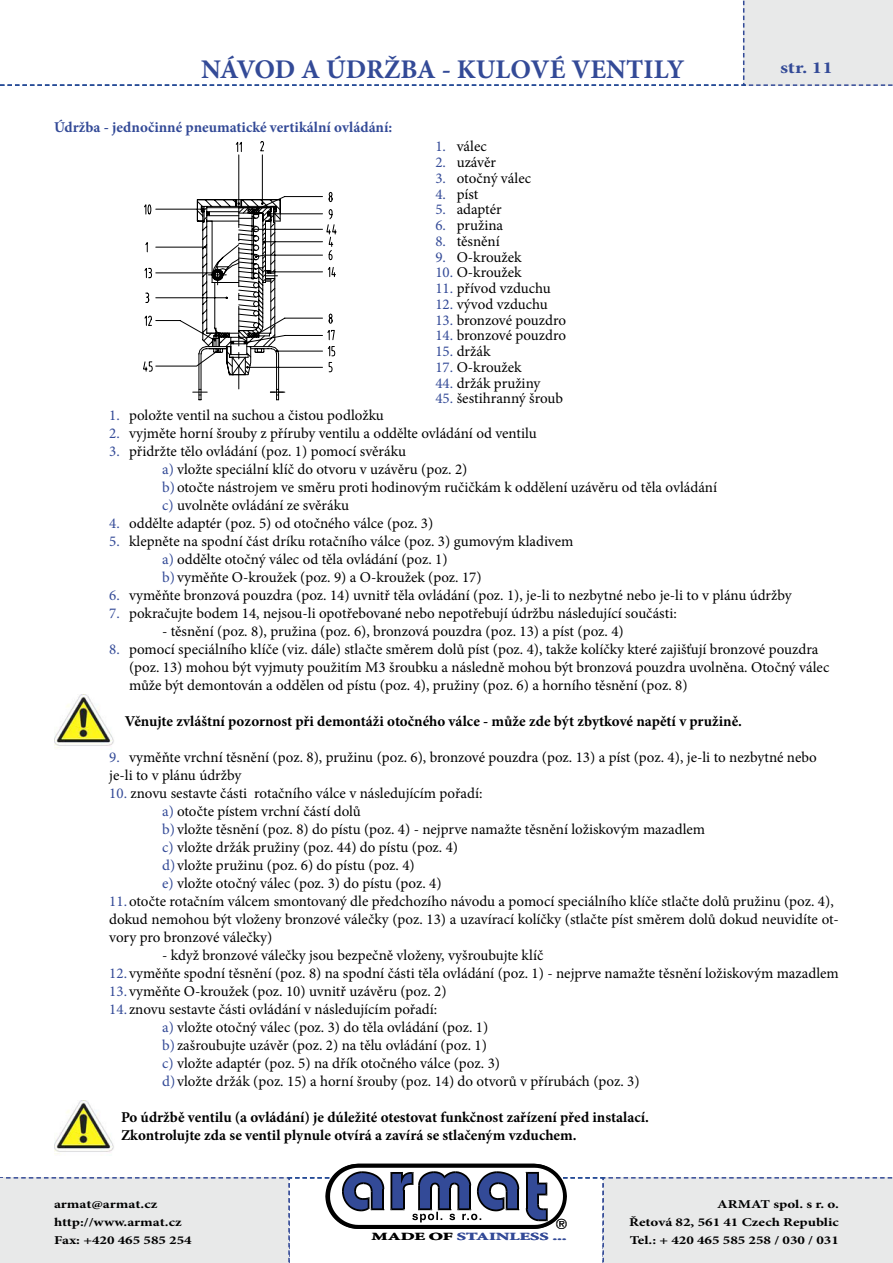
<style>
.page{position:relative;width:893px;height:1263px;background:#fff}
.page>*{position:absolute;margin:0;border:0;box-sizing:border-box;transform-origin:0 0}
.t1{font:700 27px "Minion Pro";color:#334a97}
.t2{font:700 16.8px "Minion Pro";color:#334a97;scale:1.25 1}
.t3{font:15px/18px "Minion Pro";color:#000}
.t4{font:700 15px/18px "Minion Pro";color:#000}
.t5{font:700 15px "Minion Pro";color:#334a97}
.t6{font:15px/18px "Minion Pro";color:#334a97;text-align:justify}
.t7{font:700 12px/18px "Minion Pro";color:#000;scale:1.25 1}
.t8{font:700 10.95px "Minion Pro";color:#334a97;scale:1.67 1}
.s1{color:#334a97}
.s2{color:#000}
</style>
<div class="page">
<svg style="left:0;top:0;width:893px;height:86px"></svg>
<svg style="left:0;top:1164px;width:893px;height:99px"></svg>
<hr style="left:0;top:1178px;width:4px;height:85px;background:#e8e9e9">
<img style="left:54px;top:694px;width:60px;height:54px">
<svg style="left:143px;top:141px;width:193px;height:259px"></svg>
<img style="left:54px;top:1100px;width:60px;height:54px">
<h1 class="t1" style="left:201px;top:50px;width:485px">NÁVOD A ÚDRŽBA - KULOVÉ VENTILY</h1>
<p class="t5" style="left:54px;top:117px;width:340px">Údržba - jednočinné pneumatické vertikální ovládání:</p>
<p class="t3" style="left:435px;top:138px;width:53px"><span class="s1">1.</span> válec</p>
<p class="t3" style="left:435px;top:153px;width:62px"><span class="s1">2.</span> uzávěr</p>
<p class="t3" style="left:435px;top:169px;width:97px"><span class="s1">3.</span> otočný válec</p>
<p class="t3" style="left:435px;top:185px;width:44px"><span class="s1">4.</span> píst</p>
<p class="t3" style="left:435px;top:201px;width:68px"><span class="s1">5.</span> adaptér</p>
<p class="t3" style="left:435px;top:216px;width:69px"><span class="s1">6.</span> pružina</p>
<p class="t3" style="left:435px;top:232px;width:66px"><span class="s1">8.</span> těsnění</p>
<p class="t3" style="left:435px;top:248px;width:88px"><span class="s1">9.</span> O-kroužek</p>
<p class="t3" style="left:435px;top:264px;width:88px"><span class="s1">10.</span> O-kroužek</p>
<p class="t3" style="left:435px;top:279px;width:117px"><span class="s1">11.</span> přívod vzduchu</p>
<p class="t3" style="left:435px;top:295px;width:114px"><span class="s1">12.</span> vývod vzduchu</p>
<p class="t3" style="left:435px;top:311px;width:132px"><span class="s1">13.</span> bronzové pouzdro</p>
<p class="t3" style="left:435px;top:327px;width:132px"><span class="s1">14.</span> bronzové pouzdro</p>
<p class="t3" style="left:435px;top:342px;width:57px"><span class="s1">15.</span> držák</p>
<p class="t3" style="left:435px;top:358px;width:88px"><span class="s1">17.</span> O-kroužek</p>
<p class="t3" style="left:435px;top:374px;width:106px"><span class="s1">44.</span> držák pružiny</p>
<p class="t3" style="left:435px;top:390px;width:129px"><span class="s1">45.</span> šestihranný šroub</p>
<p class="t2" style="left:780px;top:56px;width:44px">str. 11</p>
<p class="t3" style="left:129px;top:407px;width:256px">položte ventil na suchou a čistou podložku</p>
<p class="t3" style="left:129px;top:425px;width:409px">vyjměte horní šrouby z příruby ventilu a oddělte ovládání od ventilu</p>
<p class="t3" style="left:129px;top:443px;width:279px">přidržte tělo ovládání (poz. 1) pomocí svěráku</p>
<p class="t3" style="left:162px;top:461px;width:307px"><span class="s1">a)</span> vložte speciální klíč do otvoru v uzávěru (poz. 2)</p>
<p class="t3" style="left:162px;top:479px;width:556px"><span class="s1">b)</span>otočte nástrojem ve směru proti hodinovým ručičkám k oddělení uzávěru od těla ovládání</p>
<p class="t3" style="left:162px;top:497px;width:188px"><span class="s1">c)</span> uvolněte ovládání ze svěráku</p>
<p class="t3" style="left:109px;top:515px;width:326px"><span class="s1">4.</span> oddělte adaptér (poz. 5) od otočného válce (poz. 3)</p>
<p class="t3" style="left:162px;top:533px;width:413px;text-indent:-53px"><span class="s1">5.</span> klepněte na spodní část dríku rotačního válce (poz. 3) gumovým kladivem <span class="s1">a)</span> oddělte otočný válec od těla ovládání (poz. 1)<br><span class="s1">b)</span>vyměňte O-kroužek (poz. 9) a O-kroužek (poz. 17)</p>
<p class="t3" style="left:109px;top:587px;width:684px"><span class="s1">6.</span> vyměňte bronzová pouzdra (poz. 14) uvnitř těla ovládání (poz. 1), je-li to nezbytné nebo je-li to v plánu údržby</p>
<p class="t3" style="left:109px;top:605px;width:569px"><span class="s1">7.</span> pokračujte bodem 14, nejsou-li opotřebované nebo nepotřebují údržbu následující součásti:</p>
<p class="t3" style="left:162px;top:623px;width:463px">- těsnění (poz. 8), pružina (poz. 6), bronzová pouzdra (poz. 13) a píst (poz. 4)</p>
<p class="t3" style="left:129px;top:641px;width:702px;text-indent:-20px"><span class="s1">8.</span> pomocí speciálního klíče (viz. dále) stlačte směrem dolů píst (poz. 4), takže kolíčky které zajišťují bronzové pouzdra (poz. 13) mohou být vyjmuty použitím M3 šroubku a následně mohou být bronzová pouzdra uvolněna. Otočný válec může být demontován a oddělen od pístu (poz. 4), pružiny (poz. 6) a horního těsnění (poz. 8)</p>
<p class="t4" style="left:125px;top:712px;width:619px">Věnujte zvláštní pozornost při demontáži otočného válce - může zde být zbytkové napětí v pružině.</p>
<p class="t3" style="left:109px;top:749px;width:709px"><span class="s1">9.</span> vyměňte vrchní těsnění (poz. 8), pružinu (poz. 6), bronzové pouzdra (poz. 13) a píst (poz. 4), je-li to nezbytné nebo je-li to v plánu údržby</p>
<p class="t3" style="left:109px;top:785px;width:375px"><span class="s1">10.</span> znovu sestavte části rotačního válce v následujícím pořadí:</p>
<p class="t3" style="left:162px;top:803px;width:200px"><span class="s1">a)</span> otočte pístem vrchní částí dolů</p>
<p class="t3" style="left:162px;top:821px;width:544px"><span class="s1">b)</span>vložte těsnění (poz. 8) do pístu (poz. 4) - nejprve namažte těsnění ložiskovým mazadlem</p>
<p class="t3" style="left:162px;top:839px;width:297px"><span class="s1">c)</span> vložte držák pružiny (poz. 44) do pístu (poz. 4)</p>
<p class="t3" style="left:162px;top:857px;width:254px"><span class="s1">d)</span>vložte pružinu (poz. 6) do pístu (poz. 4)</p>
<p class="t3" style="left:162px;top:875px;width:281px"><span class="s1">e)</span> vložte otočný válec (poz. 3) do pístu (poz. 4)</p>
<p class="t3" style="left:109px;top:893px;width:726px"><span class="s1">11.</span>otočte rotačním válcem smontovaný dle předchozího návodu a pomocí speciálního klíče stlačte dolů pružinu (poz. 4),</p>
<p class="t3" style="left:109px;top:911px;width:731px">dokud nemohou být vloženy bronzové válečky (poz. 13) a uzavírací kolíčky (stlačte píst směrem dolů dokud neuvidíte ot-</p>
<p class="t3" style="left:109px;top:929px;width:165px">vory pro bronzové válečky)</p>
<p class="t3" style="left:162px;top:947px;width:383px">- když bronzové válečky jsou bezpečně vloženy, vyšroubujte klíč</p>
<p class="t3" style="left:109px;top:965px;width:731px"><span class="s1">12.</span> vyměňte spodní těsnění (poz. 8) na spodní části těla ovládání (poz. 1) - nejprve namažte těsnění ložiskovým mazadlem</p>
<p class="t3" style="left:109px;top:983px;width:339px"><span class="s1">13.</span> vyměňte O-kroužek (poz. 10) uvnitř uzávěru (poz. 2)</p>
<p class="t3" style="left:162px;top:1001px;width:479px;text-indent:-53px"><span class="s1">14.</span> znovu sestavte části ovládání v následujícím pořadí:<br><span class="s1">a)</span> vložte otočný válec (poz. 3) do těla ovládání (poz. 1)<br><span class="s1">b)</span>zašroubujte uzávěr (poz. 2) na tělu ovládání (poz. 1)<br><span class="s1">c)</span> vložte adaptér (poz. 5) na dřík otočného válce (poz. 3)<br><span class="s1">d)</span>vložte držák (poz. 15) a horní šrouby (poz. 14) do otvorů v přírubách (poz. 3)</p>
<p class="t4" style="left:121px;top:1108px;width:529px">Po údržbě ventilu (a ovládání) je dúležité otestovat funkčnost zařízení před instalací.<br>Zkontrolujte zda se ventil plynule otvírá a zavírá se stlačeným vzduchem.</p>
<p class="t6" style="left:109px;top:407px;width:12px">1.<br>2.<br>3.</p>
<p class="t7" style="left:54px;top:1195px;width:112px">armat@armat.cz http://www.armat.cz<br>Fax: +420 465 585 254</p>
<p class="t7" style="left:629px;top:1195px;width:169px;text-align:justify;text-indent:88px">ARMAT spol. s r. o.<br>Řetová 82, 561 41 Czech Republic Tel.: + 420 465 585 258 / 030 / 031</p>
<p class="t8" style="left:372px;top:1229px;width:118px"><span class="s2">MADE OF</span> STAINLESS ...</p>
</div>
